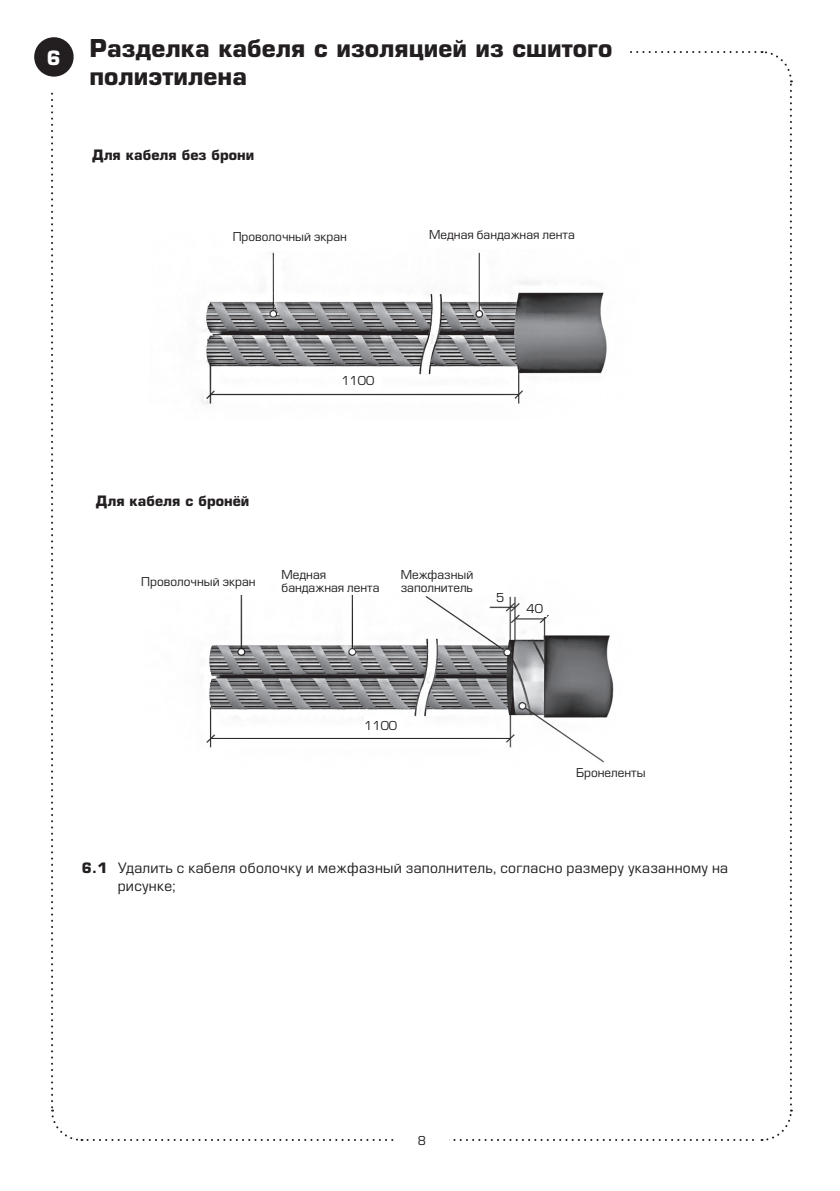
<style>
.page{position:relative;width:840px;height:1191px;background:#fff}
.page>*{position:absolute;margin:0;border:0;box-sizing:border-box;transform-origin:0 0}
.t1{font:700 24px/28.8px "Europe";color:#231f20}
.t2{font:700 19.2px "Europe";color:#fff}
.t3{font:14px/18px "Europe";letter-spacing:.02em;color:#231f20}
.t4{font:700 14px "Europe";color:#231f20}
.t5{font:12px/13.2px "Europe";color:#231f20}
.s1{font-weight:700}
</style>
<div class="page">
<div style="left:34px;top:37px;width:40px;height:40px;background:#231f20;border-radius:50%"></div>
<img style="left:201px;top:251px;width:406px;height:154px">
<div style="left:341px;top:370px;width:39px;height:20px;background:#fff"></div>
<img style="left:206px;top:595px;width:408px;height:168px">
<div style="left:364px;top:715px;width:39px;height:21px;background:#fff"></div>
<div style="left:495px;top:588px;width:13px;height:18px;background:#fff"></div>
<div style="left:526px;top:599px;width:20px;height:18px;background:#fff"></div>
<h2 class="t2" style="left:47px;top:46px;width:15px">6</h2>
<h1 class="t1" style="left:89px;top:33px;width:524px">Разделка кабеля с изоляцией из сшитого полиэтилена</h1>
<p class="t4" style="left:92px;top:146px;width:163px">Для кабеля без брони</p>
<p class="t5" style="left:232px;top:230px;width:116px">Проволочный экран</p>
<p class="t5" style="left:429px;top:229px;width:147px">Медная бандажная лента</p>
<p class="t5" style="left:341px;top:374px;width:34px">1100</p>
<p class="t4" style="left:96px;top:492px;width:155px">Для кабеля с бронёй</p>
<p class="t5" style="left:141px;top:575px;width:116px">Проволочный экран</p>
<p class="t5" style="left:281px;top:568px;width:99px">Медная бандажная лента</p>
<p class="t5" style="left:400px;top:568px;width:74px">Межфазный заполнитель</p>
<p class="t5" style="left:495px;top:590px;width:10px">5</p>
<p class="t5" style="left:526px;top:602px;width:18px">40</p>
<p class="t5" style="left:364px;top:719px;width:34px">1100</p>
<p class="t5" style="left:575px;top:766px;width:71px">Бронеленты</p>
<p class="t3" style="left:118px;top:859px;width:611px;text-indent:-36px"><span class="s1">6.1</span> Удалить с кабеля оболочку и межфазный заполнитель, согласно размеру указанному на рисунке;</p>
<p class="t5" style="left:417px;top:1133px;width:10px">8</p>
</div>
